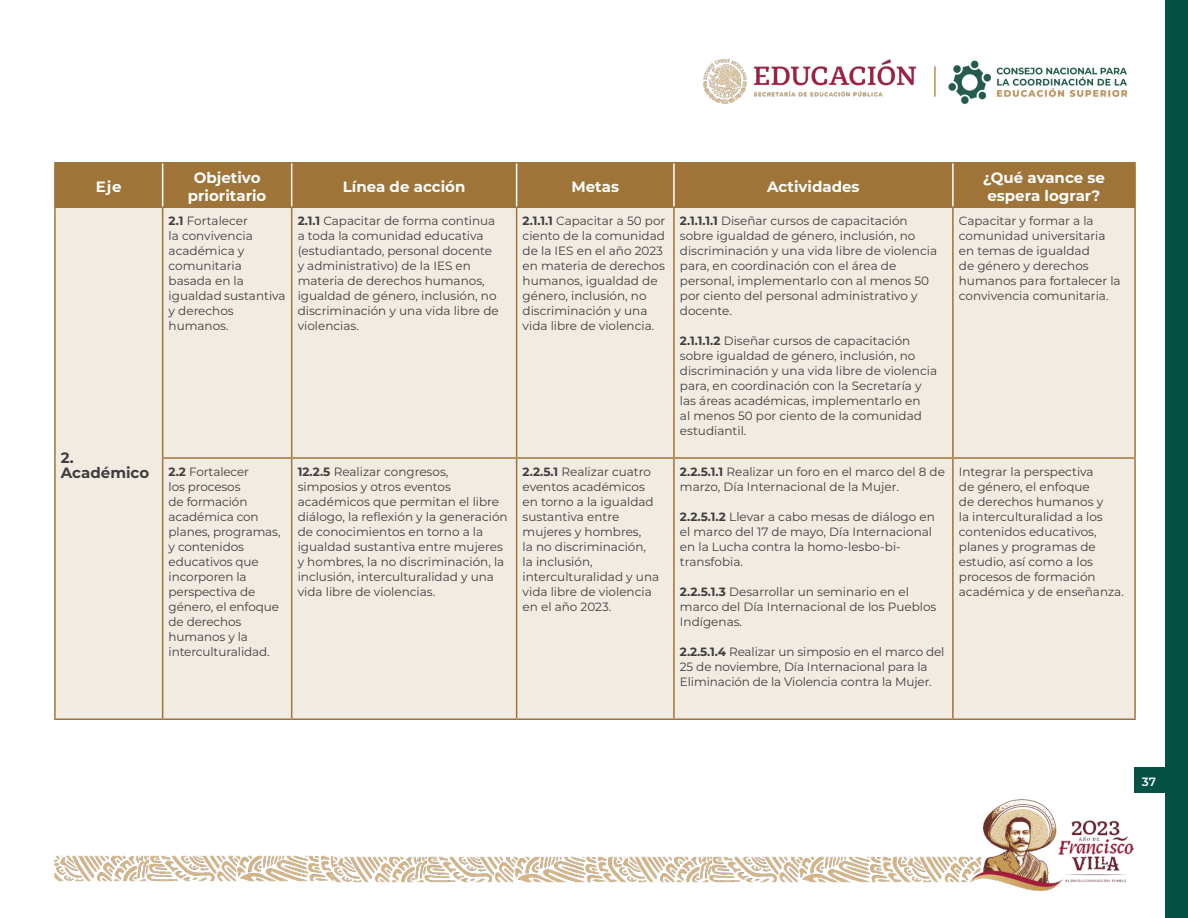
<style>
.page{position:relative;width:1188px;height:918px;background:#fff}
.page>*{position:absolute;margin:0;border:0;box-sizing:border-box;transform-origin:0 0}
.t1{font:700 15px/18px "Montserrat";color:#fff;text-align:center}
.t2{font:700 15px "Montserrat";color:#3e3e3f}
.t3{font:12px/15px "Montserrat";color:#3e3e3f}
.t4{font:600 12px "Montserrat";color:#fff}
.s1{font-weight:700}
</style>
<div class="page">
<img style="left:54px;top:799px;width:1080px;height:92px">
<img style="left:948px;top:60px;width:180px;height:44px">
<img style="left:704px;top:58px;width:232px;height:45px">
<div style="left:1165px;top:0;width:23px;height:918px;background:#035244"></div>
<div style="left:1134px;top:767px;width:37px;height:26px;background:#035244"></div>
<div style="left:56px;top:164px;width:1078px;height:43px;background:#9f7438"></div>
<div style="left:56px;top:208px;width:1078px;height:510px;background:#f2ebe2"></div>
<hr style="left:54px;top:162px;width:109px;height:2px;background:#9f7438">
<hr style="left:54px;top:163px;width:2px;height:44px;background:#9f7438">
<hr style="left:163px;top:162px;width:129px;height:2px;background:#9f7438">
<hr style="left:292px;top:162px;width:225px;height:2px;background:#9f7438">
<hr style="left:517px;top:162px;width:157px;height:2px;background:#9f7438">
<hr style="left:674px;top:162px;width:279px;height:2px;background:#9f7438">
<hr style="left:953px;top:162px;width:183px;height:2px;background:#9f7438">
<hr style="left:1134px;top:163px;width:2px;height:44px;background:#9f7438">
<hr style="left:162px;top:163px;width:1px;height:44px;background:#fff">
<hr style="left:291px;top:163px;width:1px;height:44px;background:#fff">
<hr style="left:516px;top:163px;width:1px;height:44px;background:#fff">
<hr style="left:673px;top:163px;width:2px;height:44px;background:#fff">
<hr style="left:952px;top:163px;width:2px;height:44px;background:#fff">
<hr style="left:54px;top:207px;width:109px;height:1px;background:#9f7438">
<hr style="left:54px;top:208px;width:2px;height:250px;background:#9f7438">
<hr style="left:163px;top:207px;width:129px;height:1px;background:#9f7438">
<hr style="left:162px;top:208px;width:1px;height:249px;background:#9f7438">
<hr style="left:292px;top:207px;width:225px;height:1px;background:#9f7438">
<hr style="left:291px;top:208px;width:1px;height:249px;background:#9f7438">
<hr style="left:517px;top:207px;width:157px;height:1px;background:#9f7438">
<hr style="left:516px;top:208px;width:1px;height:249px;background:#9f7438">
<hr style="left:674px;top:207px;width:279px;height:1px;background:#9f7438">
<hr style="left:673px;top:208px;width:2px;height:249px;background:#9f7438">
<hr style="left:953px;top:207px;width:183px;height:1px;background:#9f7438">
<hr style="left:952px;top:208px;width:2px;height:249px;background:#9f7438">
<hr style="left:1134px;top:208px;width:2px;height:249px;background:#9f7438">
<hr style="left:54px;top:458px;width:2px;height:260px;background:#9f7438">
<hr style="left:162px;top:457px;width:130px;height:2px;background:#9f7438">
<hr style="left:162px;top:459px;width:1px;height:259px;background:#9f7438">
<hr style="left:292px;top:457px;width:225px;height:2px;background:#9f7438">
<hr style="left:291px;top:459px;width:1px;height:259px;background:#9f7438">
<hr style="left:517px;top:457px;width:157px;height:2px;background:#9f7438">
<hr style="left:516px;top:459px;width:1px;height:259px;background:#9f7438">
<hr style="left:674px;top:457px;width:279px;height:2px;background:#9f7438">
<hr style="left:673px;top:459px;width:2px;height:259px;background:#9f7438">
<hr style="left:953px;top:457px;width:183px;height:2px;background:#9f7438">
<hr style="left:952px;top:459px;width:2px;height:259px;background:#9f7438">
<hr style="left:1134px;top:459px;width:2px;height:259px;background:#9f7438">
<hr style="left:54px;top:718px;width:109px;height:2px;background:#9f7438">
<hr style="left:163px;top:718px;width:129px;height:2px;background:#9f7438">
<hr style="left:292px;top:718px;width:225px;height:2px;background:#9f7438">
<hr style="left:517px;top:718px;width:157px;height:2px;background:#9f7438">
<hr style="left:674px;top:718px;width:279px;height:2px;background:#9f7438">
<hr style="left:953px;top:718px;width:183px;height:2px;background:#9f7438">
<p class="t1" style="left:96px;top:177px;width:27px">Eje</p>
<p class="t1" style="left:188px;top:168px;width:80px">Objetivo prioritario</p>
<p class="t1" style="left:343px;top:177px;width:124px">Línea de acción</p>
<p class="t1" style="left:572px;top:177px;width:49px">Metas</p>
<p class="t1" style="left:767px;top:177px;width:94px">Actividades</p>
<p class="t1" style="left:983px;top:168px;width:124px">¿Qué avance se espera lograr?</p>
<p class="t2" style="left:61px;top:447px;width:14px">2.</p>
<p class="t2" style="left:61px;top:462px;width:90px">Académico</p>
<p class="t3" style="left:169px;top:213px;width:119px"><span class="s1">2.1</span> Fortalecer<br>la convivencia académica y comunitaria basada en la igualdad sustantiva y derechos humanos.</p>
<p class="t3" style="left:298px;top:213px;width:203px"><span class="s1">2.1.1</span> Capacitar de forma continua a toda la comunidad educativa (estudiantado, personal docente y administrativo) de la IES en materia de derechos humanos, igualdad de género, inclusión, no discriminación y una vida libre de violencias.</p>
<p class="t3" style="left:523px;top:213px;width:144px"><span class="s1">2.1.1.1</span> Capacitar a 50 por ciento de la comunidad de la IES en el año 2023 en materia de derechos humanos, igualdad de género, inclusión, no discriminación y una vida libre de violencia.</p>
<p class="t3" style="left:680px;top:213px;width:259px"><span class="s1">2.1.1.1.1</span> Diseñar cursos de capacitación sobre igualdad de género, inclusión, no discriminación y una vida libre de violencia para, en coordinación con el área de personal, implementarlo con al menos 50 por ciento del personal administrativo y docente.</p>
<p class="t3" style="left:680px;top:333px;width:259px"><span class="s1">2.1.1.1.2</span> Diseñar cursos de capacitación sobre igualdad de género, inclusión, no discriminación y una vida libre de violencia para, en coordinación con la Secretaría y las áreas académicas, implementarlo en<br>al menos 50 por ciento de la comunidad estudiantil.</p>
<p class="t3" style="left:169px;top:463px;width:113px"><span class="s1">2.2</span> Fortalecer<br>los procesos<br>de formación académica con planes, programas, y contenidos educativos que incorporen la perspectiva de género, el enfoque de derechos humanos y la interculturalidad.</p>
<p class="t3" style="left:298px;top:463px;width:212px"><span class="s1">12.2.5</span> Realizar congresos, simposios y otros eventos académicos que permitan el libre diálogo, la reflexión y la generación de conocimientos en torno a la igualdad sustantiva entre mujeres y hombres, la no discriminación, la inclusión, interculturalidad y una vida libre de violencias.</p>
<p class="t3" style="left:523px;top:463px;width:138px"><span class="s1">2.2.5.1</span> Realizar cuatro eventos académicos en torno a la igualdad sustantiva entre mujeres y hombres,<br>la no discriminación, la inclusión, interculturalidad y una vida libre de violencia en el año 2023.</p>
<p class="t3" style="left:680px;top:463px;width:267px"><span class="s1">2.2.5.1.1</span> Realizar un foro en el marco del 8 de marzo, Día Internacional de la Mujer.</p>
<p class="t3" style="left:680px;top:508px;width:256px"><span class="s1">2.2.5.1.2</span> Llevar a cabo mesas de diálogo en el marco del 17 de mayo, Día Internacional en la Lucha contra la homo-lesbo-bi&shy;transfobia.</p>
<p class="t3" style="left:680px;top:583px;width:258px"><span class="s1">2.2.5.1.3</span> Desarrollar un seminario en el marco del Día Internacional de los Pueblos<br>Indígenas.</p>
<p class="t3" style="left:680px;top:643px;width:266px"><span class="s1">2.2.5.1.4</span> Realizar un simposio en el marco del<br>25 de noviembre, Día Internacional para la<br>Eliminación de la Violencia contra la Mujer.</p>
<p class="t3" style="left:959px;top:213px;width:163px">Capacitar y formar a la comunidad universitaria en temas de igualdad<br>de género y derechos humanos para fortalecer la convivencia comunitaria.</p>
<p class="t3" style="left:959px;top:463px;width:167px">Integrar la perspectiva<br>de género, el enfoque<br>de derechos humanos y<br>la interculturalidad a los contenidos educativos, planes y programas de estudio, así como a los procesos de formación académica y de enseñanza.</p>
<p class="t4" style="left:1142px;top:773px;width:16px">37</p>
</div>
